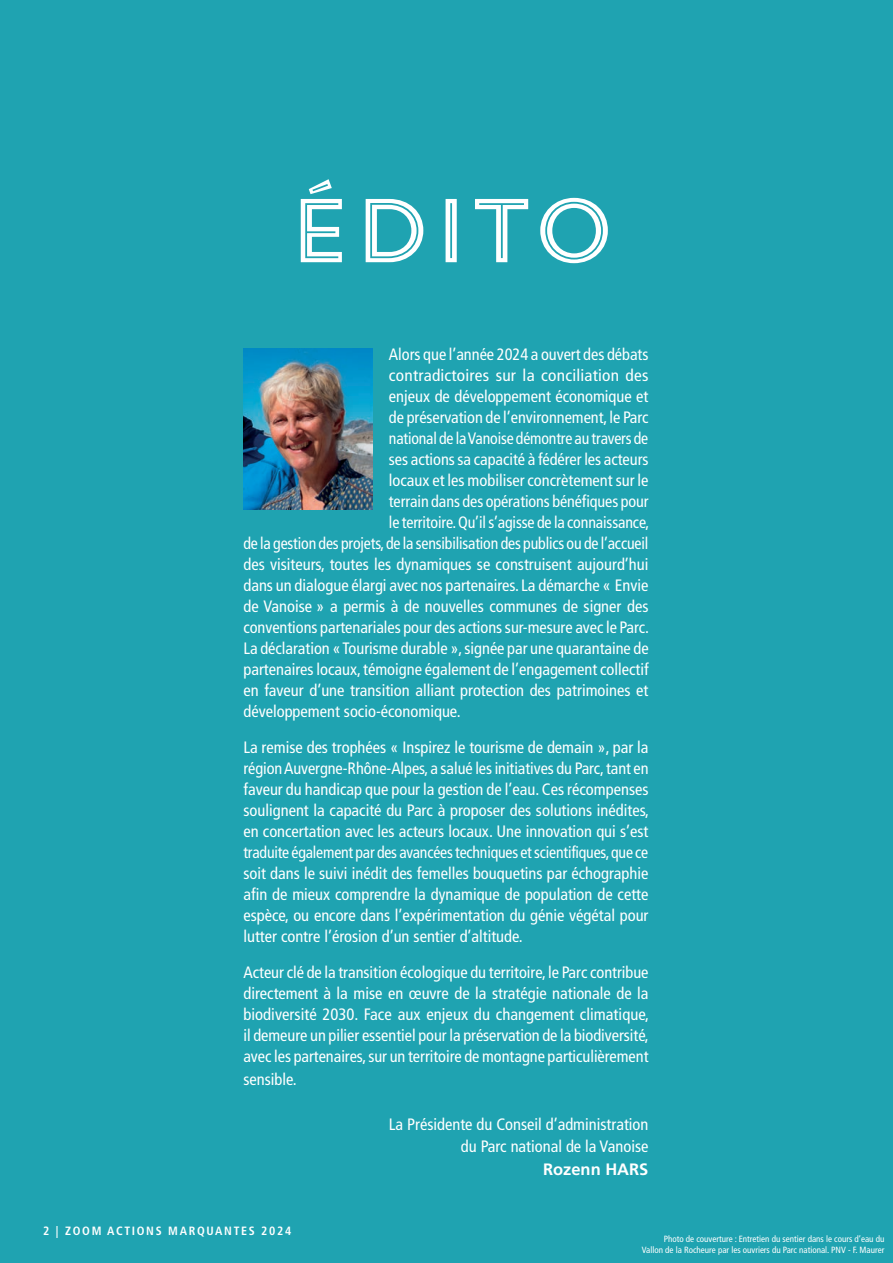
<style>
.page{position:relative;width:893px;height:1263px;background:#1fa3b1}
.page>*{position:absolute;margin:0;border:0;box-sizing:border-box;transform-origin:0 0}
.t1{font:90px "Trend Sans Five";color:#fff}
.t2{font:condensed 16.5px/21px "Frutiger LT Std";color:#fff;text-align:justify}
.t3{font:condensed 16.5px "Frutiger LT Std";color:#fff;scale:.96 1}
.t4{font:condensed 16.5px "Frutiger LT Std";color:#fff;scale:1.05 1}
.t5{font:700 16.5px "Frutiger LT Std";color:#fff}
.t6{font:700 condensed 12px "Frutiger LT Std";letter-spacing:.14em;color:#fff}
.t7{font:condensed 9px/10.8px "Frutiger LT Std";color:#fff;text-align:right}
</style>
<div class="page">
<img style="left:243px;top:349px;width:129px;height:161px">
<h1 class="t1" style="left:288px;top:173px;width:331px">édito</h1>
<p class="t2" style="left:389px;top:344px;width:261px">Alors que l’année 2024 a ouvert des débats</p>
<p class="t4" style="left:389px;top:366px;width:249px">contradictoires sur la conciliation des</p>
<p class="t2" style="left:389px;top:386px;width:261px">enjeux de développement économique et</p>
<p class="t2" style="left:389px;top:407px;width:261px">de préservation de l’environnement, le Parc</p>
<p class="t3" style="left:389px;top:429px;width:272px">national de la Vanoise démontre au travers de</p>
<p class="t2" style="left:389px;top:449px;width:261px">ses actions sa capacité à fédérer les acteurs</p>
<p class="t2" style="left:389px;top:470px;width:261px">locaux et les mobiliser concrètement sur le</p>
<p class="t2" style="left:389px;top:491px;width:261px">terrain dans des opérations bénéfiques pour</p>
<p class="t2" style="left:389px;top:512px;width:262px">le territoire. Qu’il s’agisse de la connaissance,</p>
<p class="t3" style="left:243px;top:534px;width:423px">de la gestion des projets, de la sensibilisation des publics ou de l’accueil</p>
<p class="t2" style="left:243px;top:554px;width:407px">des visiteurs, toutes les dynamiques se construisent aujourd’hui</p>
<p class="t2" style="left:243px;top:575px;width:407px">dans un dialogue élargi avec nos partenaires. La démarche « Envie</p>
<p class="t2" style="left:243px;top:596px;width:406px">de Vanoise » a permis à de nouvelles communes de signer des</p>
<p class="t2" style="left:243px;top:617px;width:407px">conventions partenariales pour des actions sur-mesure avec le Parc.</p>
<p class="t2" style="left:243px;top:638px;width:407px">La déclaration « Tourisme durable », signée par une quarantaine de</p>
<p class="t2" style="left:243px;top:659px;width:407px">partenaires locaux, témoigne également de l’engagement collectif</p>
<p class="t2" style="left:243px;top:680px;width:407px">en faveur d’une transition alliant protection des patrimoines et</p>
<p class="t2" style="left:243px;top:701px;width:219px">développement socio-économique.</p>
<p class="t2" style="left:243px;top:737px;width:407px">La remise des trophées « Inspirez le tourisme de demain », par la région Auvergne-Rhône-Alpes, a salué les initiatives du Parc, tant en faveur du handicap que pour la gestion de l’eau. Ces récompenses soulignent la capacité du Parc à proposer des solutions inédites, en concertation avec les acteurs locaux. Une innovation qui s’est traduite également par des avancées techniques et scientifiques, que ce soit dans le suivi inédit des femelles bouquetins par échographie afin de mieux comprendre la dynamique de population de cette espèce, ou encore dans l’expérimentation du génie végétal pour lutter contre l’érosion d’un sentier d’altitude.</p>
<p class="t2" style="left:243px;top:962px;width:407px">Acteur clé de la transition écologique du territoire, le Parc contribue directement à la mise en œuvre de la stratégie nationale de la biodiversité 2030. Face aux enjeux du changement climatique, il demeure un pilier essentiel pour la préservation de la biodiversité, avec les partenaires, sur un territoire de montagne particulièrement</p>
<p class="t2" style="left:243px;top:1068px;width:55px">sensible.</p>
<p class="t2" style="left:389px;top:1113px;width:261px;line-height:22.5px;text-align:right">La Présidente du Conseil d’administration du Parc national de la Vanoise</p>
<p class="t5" style="left:543px;top:1159px;width:107px">Rozenn HARS</p>
<p class="t6" style="left:43px;top:1224px;width:250px">2 | ZOOM ACTIONS MARQUANTES 2024</p>
<p class="t7" style="left:642px;top:1233px;width:244px">Photo de couverture : Entretien du sentier dans le cours d’eau du<br>Vallon de la Rocheure par les ouvriers du Parc national. PNV - F. Maurer</p>
</div>
